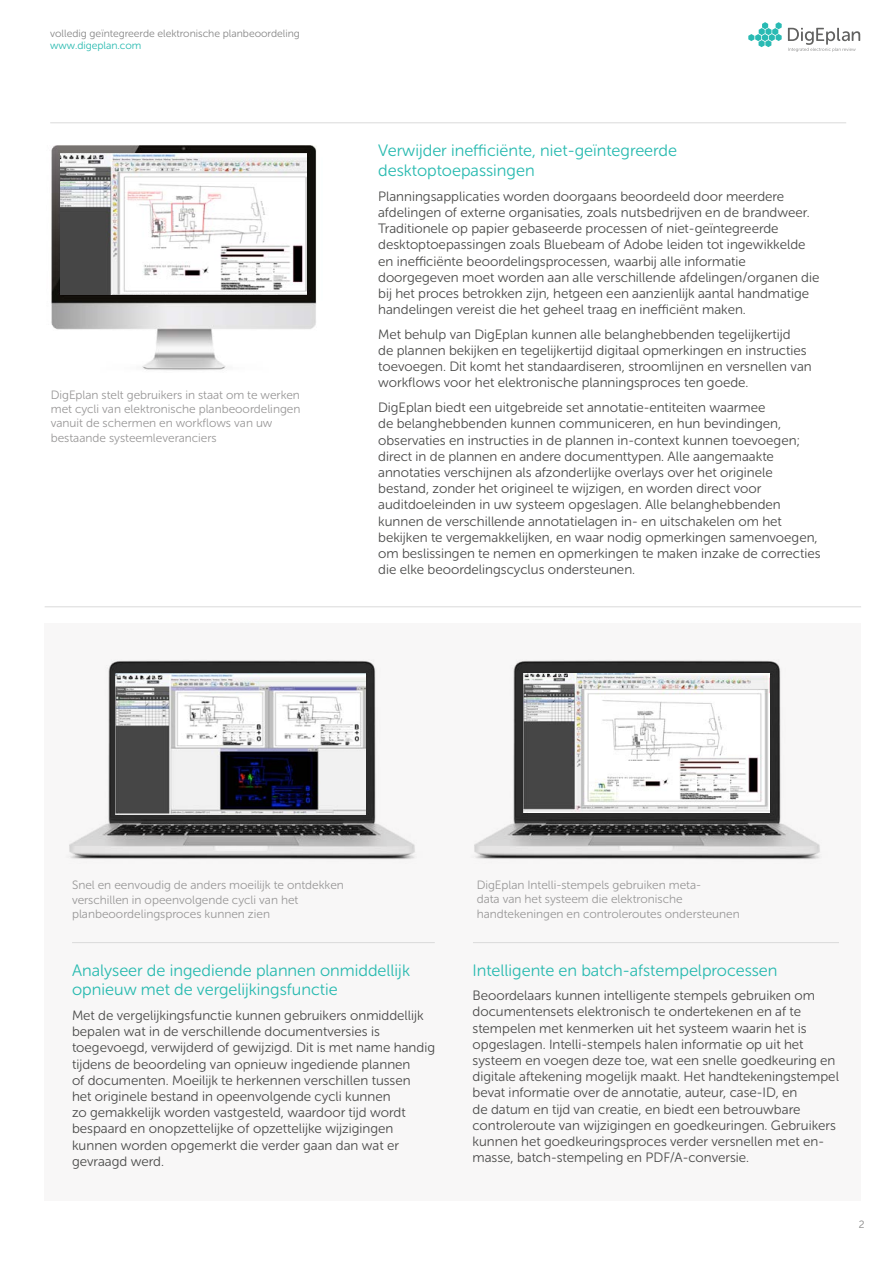
<style>
.page{position:relative;width:893px;height:1263px;background:#fff}
.page>*{position:absolute;margin:0;border:0;box-sizing:border-box;transform-origin:0 0}
.t1{font:16.5px/19.8px "Museo Sans Rounded 300";color:#28bab0}
.t2{font:13.5px/16.2px "Museo Sans Rounded 300";color:#4a4a49}
.t3{font:12px/14.4px "Museo Sans Rounded 300";color:#999898}
.t4{font:10.5px "Museo Sans Rounded 300";color:#878787}
.t5{font:10.5px "Museo Sans Rounded 300";color:#28bab0}
</style>
<div class="page">
<div style="left:45px;top:623px;width:816px;height:577px;background:#f8f7f7"></div>
<img style="left:51px;top:145px;width:266px;height:225px">
<img style="left:69px;top:660px;width:751px;height:199px">
<svg style="left:748px;top:22px;width:34px;height:25px"></svg>
<svg style="left:788px;top:28px;width:72px;height:24px"></svg>
<hr style="left:45px;top:606px;width:816px;height:1px;background:#dadada">
<hr style="left:72px;top:942px;width:363px;height:1px;background:#dadada">
<hr style="left:473px;top:942px;width:366px;height:1px;background:#dadada">
<hr style="left:50px;top:122px;width:796px;height:1px;background:#dadada">
<img style="left:116px;top:673px;width:250px;height:141px">
<img style="left:523px;top:673px;width:247px;height:139px">
<img style="left:61px;top:153px;width:245px;height:141px">
<p class="t4" style="left:50px;top:28px;width:251px">volledig geïntegreerde elektronische planbeoordeling</p>
<p class="t5" style="left:50px;top:40px;width:93px">www.digeplan.com</p>
<p class="t3" style="left:51px;top:387px;width:251px">DigEplan stelt gebruikers in staat om te werken met cycli van elektronische planbeoordelingen vanuit de schermen en workflows van uw bestaande systeemleveranciers</p>
<p class="t1" style="left:378px;top:141px;width:300px">Verwijder inefficiënte, niet-geïntegreerde desktoptoepassingen</p>
<p class="t2" style="left:378px;top:188px;width:443px">Planningsapplicaties worden doorgaans beoordeeld door meerdere afdelingen of externe organisaties, zoals nutsbedrijven en de brandweer.<br>Traditionele op papier gebaseerde processen of niet-geïntegreerde desktoptoepassingen zoals Bluebeam of Adobe leiden tot ingewikkelde en inefficiënte beoordelingsprocessen, waarbij alle informatie doorgegeven moet worden aan alle verschillende afdelingen/organen die bij het proces betrokken zijn, hetgeen een aanzienlijk aantal handmatige handelingen vereist die het geheel traag en inefficiënt maken.</p>
<p class="t2" style="left:378px;top:326px;width:435px">Met behulp van DigEplan kunnen alle belanghebbenden tegelijkertijd<br>de plannen bekijken en tegelijkertijd digitaal opmerkingen en instructies toevoegen. Dit komt het standaardiseren, stroomlijnen en versnellen van workflows voor het elektronische planningsproces ten goede.</p>
<p class="t2" style="left:378px;top:400px;width:444px">DigEplan biedt een uitgebreide set annotatie-entiteiten waarmee<br>de belanghebbenden kunnen communiceren, en hun bevindingen, observaties en instructies in de plannen in-context kunnen toevoegen; direct in de plannen en andere documenttypen. Alle aangemaakte annotaties verschijnen als afzonderlijke overlays over het originele bestand, zonder het origineel te wijzigen, en worden direct voor auditdoeleinden in uw systeem opgeslagen. Alle belanghebbenden kunnen de verschillende annotatielagen in- en uitschakelen om het bekijken te vergemakkelijken, en waar nodig opmerkingen samenvoegen, om beslissingen te nemen en opmerkingen te maken inzake de correcties die elke beoordelingscyclus ondersteunen.</p>
<p class="t3" style="left:72px;top:878px;width:273px">Snel en eenvoudig de anders moeilijk te ontdekken verschillen in opeenvolgende cycli van het planbeoordelingsproces kunnen zien</p>
<p class="t3" style="left:477px;top:878px;width:265px">DigEplan Intelli-stempels gebruiken meta-<br>data van het systeem die elektronische handtekeningen en controleroutes ondersteunen</p>
<p class="t1" style="left:72px;top:960px;width:339px">Analyseer de ingediende plannen onmiddellijk opnieuw met de vergelijkingsfunctie</p>
<p class="t2" style="left:72px;top:1007px;width:365px">Met de vergelijkingsfunctie kunnen gebruikers onmiddellijk bepalen wat in de verschillende documentversies is toegevoegd, verwijderd of gewijzigd. Dit is met name handig tijdens de beoordeling van opnieuw ingediende plannen<br>of documenten. Moeilijk te herkennen verschillen tussen<br>het originele bestand in opeenvolgende cycli kunnen<br>zo gemakkelijk worden vastgesteld, waardoor tijd wordt bespaard en onopzettelijke of opzettelijke wijzigingen kunnen worden opgemerkt die verder gaan dan wat er gevraagd werd.</p>
<p class="t1" style="left:472px;top:960px;width:306px">Intelligente en batch-afstempelprocessen</p>
<p class="t2" style="left:472px;top:988px;width:368px">Beoordelaars kunnen intelligente stempels gebruiken om documentensets elektronisch te ondertekenen en af te stempelen met kenmerken uit het systeem waarin het is opgeslagen. Intelli-stempels halen informatie op uit het systeem en voegen deze toe, wat een snelle goedkeuring en digitale aftekening mogelijk maakt. Het handtekeningstempel bevat informatie over de annotatie, auteur, case-ID, en<br>de datum en tijd van creatie, en biedt een betrouwbare controleroute van wijzigingen en goedkeuringen. Gebruikers kunnen het goedkeuringsproces verder versnellen met en&shy;masse, batch-stempeling en PDF/A-conversie.</p>
<p class="t4" style="left:859px;top:1219px;width:7px">2</p>
</div>
